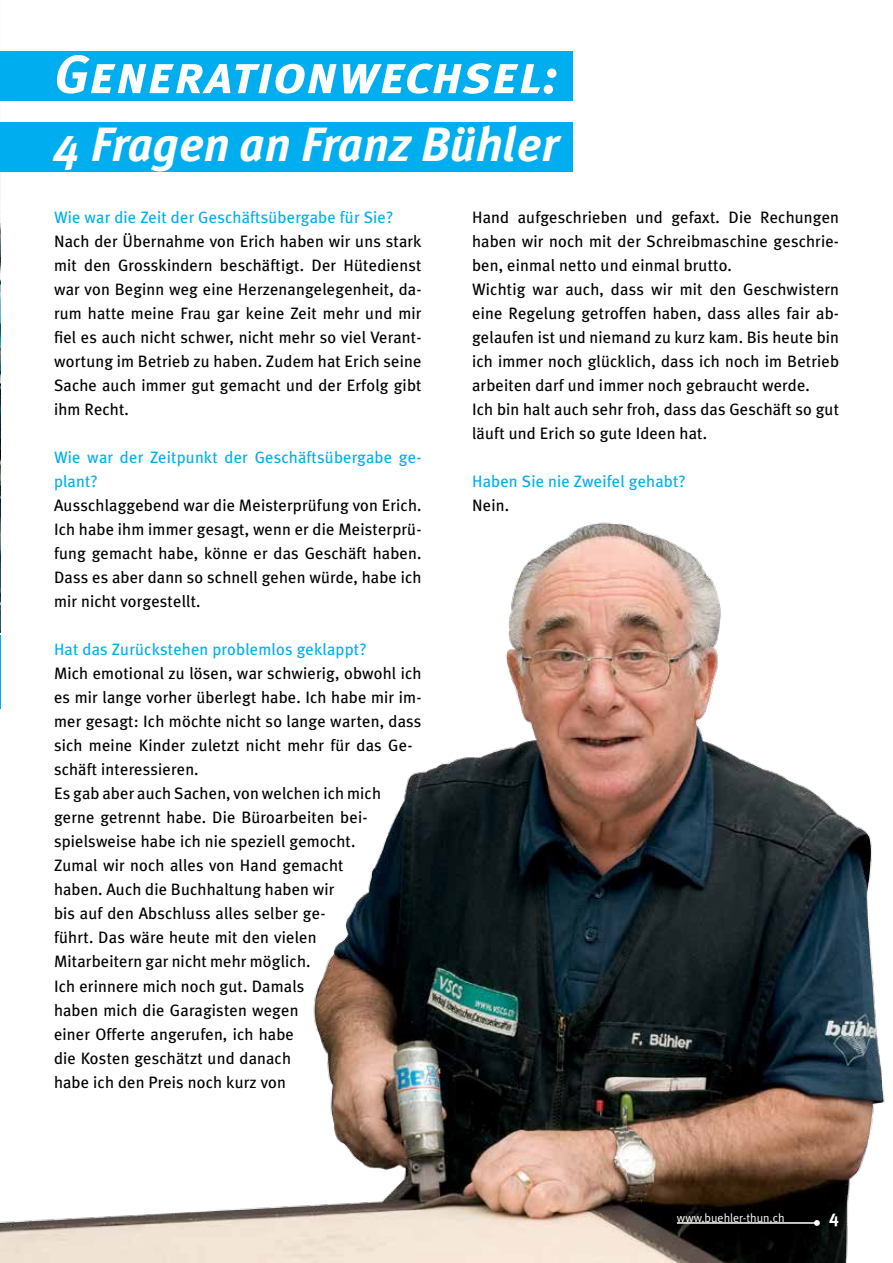
<style>
.page{position:relative;width:893px;height:1263px;background:#fff}
.page>*{position:absolute;margin:0;border:0;box-sizing:border-box;transform-origin:0 0}
.t1{font:italic 54px "Meta Plus Bold Caps";letter-spacing:.005em;color:#fff}
.t2{font:italic 700 48px "Meta Plus";color:#fff}
.t3{font:700 18px "Meta Plus";color:#fff}
.t4{font:16.5px/24px "Meta Plus";letter-spacing:.01em;color:#000}
.t5{font:16.5px/24px "Meta Plus";letter-spacing:.01em;color:#00aeef}
.t6{font:12px "Meta Plus Normal";color:#fff}
</style>
<div class="page">
<img style="left:0;top:522px;width:885px;height:741px">
<img style="left:0;top:100px;width:1px;height:535px">
<svg style="left:814px;top:1220px;width:6px;height:6px"></svg>
<hr style="left:677px;top:1222px;width:138px;height:2px;background:#fff">
<hr style="left:0;top:635px;width:1px;height:74px;background:#00aeef">
<div style="left:0;top:51px;width:573px;height:49px;background:#00aeef"></div>
<div style="left:0;top:122px;width:573px;height:50px;background:#00aeef"></div>
<h1 class="t1" style="left:54px;top:43px;width:506px">Generationwechsel:</h1>
<h2 class="t2" style="left:54px;top:116px;width:506px">4 Fragen an Franz Bühler</h2>
<p class="t5" style="left:54px;top:205px;width:341px">Wie war die Zeit der Geschäftsübergabe für Sie?</p>
<p class="t4" style="left:54px;top:229px;width:369px;text-align:justify">Nach der Übernahme von Erich haben wir uns stark mit den Grosskindern beschäftigt. Der Hütedienst war von Beginn weg eine Herzenangelegenheit, da&shy;rum hatte meine Frau gar keine Zeit mehr und mir fiel es auch nicht schwer, nicht mehr so viel Verant&shy;wortung im Betrieb zu haben. Zudem hat Erich seine Sache auch immer gut gemacht und der Erfolg gibt ihm Recht.</p>
<p class="t5" style="left:54px;top:445px;width:369px">Wie war der Zeitpunkt der Geschäftsübergabe ge&shy;plant?</p>
<p class="t4" style="left:54px;top:493px;width:369px;text-align:justify">Ausschlaggebend war die Meisterprüfung von Erich.<br>Ich habe ihm immer gesagt, wenn er die Meisterprü&shy;fung gemacht habe, könne er das Geschäft haben.<br>Dass es aber dann so schnell gehen würde, habe ich mir nicht vorgestellt.</p>
<p class="t5" style="left:54px;top:637px;width:314px">Hat das Zurückstehen problemlos geklappt?</p>
<p class="t4" style="left:54px;top:661px;width:369px">Mich emotional zu lösen, war schwierig, obwohl ich es mir lange vorher überlegt habe. Ich habe mir im&shy;mer gesagt: Ich möchte nicht so lange warten, dass sich meine Kinder zuletzt nicht mehr für das Ge&shy;schäft interessieren.<br>Es gab aber auch Sachen, von welchen ich mich gerne getrennt habe. Die Büroarbeiten bei&shy;spielsweise habe ich nie speziell gemocht.<br>Zumal wir noch alles von Hand gemacht<br>haben. Auch die Buchhaltung haben wir<br>bis auf den Abschluss alles selber ge-<br>führt. Das wäre heute mit den vielen<br>Mitarbeitern gar nicht mehr möglich.<br>Ich erinnere mich noch gut. Damals<br>haben mich die Garagisten wegen<br>einer Offerte angerufen, ich habe<br>die Kosten geschätzt und danach<br>habe ich den Preis noch kurz von</p>
<p class="t4" style="left:472px;top:205px;width:368px">Hand aufgeschrieben und gefaxt. Die Rechungen haben wir noch mit der Schreibmaschine geschrie&shy;ben, einmal netto und einmal brutto.<br>Wichtig war auch, dass wir mit den Geschwistern eine Regelung getroffen haben, dass alles fair ab&shy;gelaufen ist und niemand zu kurz kam. Bis heute bin ich immer noch glücklich, dass ich noch im Betrieb arbeiten darf und immer noch gebraucht werde.<br>Ich bin halt auch sehr froh, dass das Geschäft so gut läuft und Erich so gute Ideen hat.</p>
<p class="t5" style="left:472px;top:469px;width:215px">Haben Sie nie Zweifel gehabt?</p>
<p class="t4" style="left:472px;top:493px;width:38px">Nein.</p>
<p class="t6" style="left:677px;top:1210px;width:109px">www.buehler-thun.ch</p>
<p class="t3" style="left:829px;top:1206px;width:11px">4</p>
</div>
